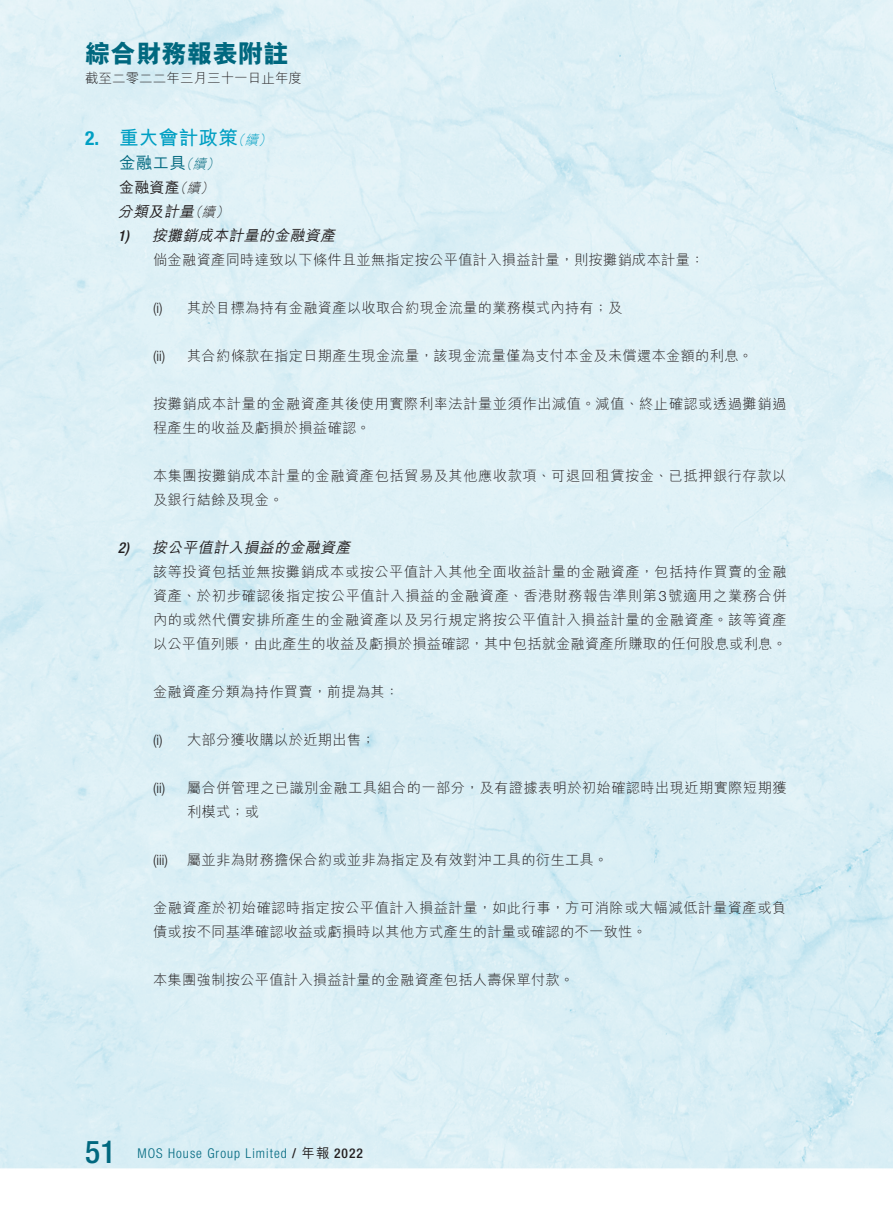
<style>
.page{position:relative;width:893px;height:1212px;background:#fff}
.page>*{position:absolute;margin:0;border:0;box-sizing:border-box;transform-origin:0 0}
.t1{font:500 condensed 31.5px "Helvetica Neue LT Std";color:#00687f}
.t2{font:800 25.5px "M Hei HK";color:#00687f}
._01_H1{font:700 19.5px "M Hei HK";letter-spacing:.02em;color:#009fc3}
._01_H1-2{font:700 condensed 19.5px "Helvetica Neue LT Std";color:#009fc3}
._02_H2{font:500 16.5px "M Hei HK";color:#00687f}
._04_H4{font:italic 500 15px "M Hei HK";color:#231f20}
._03_H3{font:500 15px "M Hei HK";color:#231f20}
._04_H4-2{font:italic 500 condensed 15px "Helvetica Neue LT Std";color:#231f20}
._00_txt{font:300 14.25px/24px "M Hei HK";letter-spacing:.02em;color:#231f20}
._00_txt-2{font:300 14.25px "Helvetica Neue LT Std";color:#231f20}
.t3{font:300 condensed 13.5px "Helvetica Neue LT Std";letter-spacing:.075em;color:#00687f}
.t4{font:300 13.5px "M Hei HK";letter-spacing:.005em;color:#231f20}
._01_H1-3{font:italic 300 13.5px "M Hei HK";color:#009fc3}
._02_H2-2{font:italic 300 13.5px "M Hei HK";color:#00687f}
._03_H3-2{font:italic 300 13.5px "M Hei HK";color:#231f20}
._04_H4-3{font:italic 300 13.5px "M Hei HK";color:#231f20}
.s1{font-family:"Helvetica Neue LT Std"}
.s2{font-weight:500;color:#231f20}
.s3{font-family:"M Hei HK";font-weight:500;font-stretch:normal;color:#231f20}
</style>
<div class="page">
<img style="left:0;top:0;width:893px;height:1169px">
<h2 class="t2" style="left:85px;top:41px;width:205px">綜合財務報表附註</h2>
<p class="t4" style="left:85px;top:71px;width:219px">截至二零二二年三月三十一日止年度</p>
<p class="_01_H1-2" style="left:85px;top:126px;width:16px">2.</p>
<p class="_01_H1" style="left:119px;top:124px;width:120px">重大會計政策</p>
<p class="_01_H1-3" style="left:245px;top:133px;width:18px">續</p>
<p class="_01_H1-3" style="left:231px;top:133px;width:18px">（</p>
<p class="_01_H1-3" style="left:258px;top:133px;width:18px">(</p>
<p class="_02_H2" style="left:119px;top:151px;width:68px">金融工具</p>
<p class="_02_H2-2" style="left:193px;top:157px;width:18px">續</p>
<p class="_02_H2-2" style="left:179px;top:157px;width:18px">（</p>
<p class="_02_H2-2" style="left:206px;top:157px;width:18px">(</p>
<p class="_03_H3" style="left:119px;top:177px;width:62px">金融資產</p>
<p class="_03_H3-2" style="left:187px;top:181px;width:18px">續</p>
<p class="_03_H3-2" style="left:173px;top:181px;width:18px">（</p>
<p class="_03_H3-2" style="left:200px;top:181px;width:18px">(</p>
<p class="_04_H4" style="left:118px;top:201px;width:82px">分類及計量</p>
<p class="_04_H4" style="left:152px;top:225px;width:189px">按攤銷成本計量的金融資產</p>
<p class="_04_H4-3" style="left:202px;top:205px;width:18px">續</p>
<p class="_04_H4-3" style="left:188px;top:205px;width:18px">（</p>
<p class="_04_H4-3" style="left:215px;top:205px;width:18px">(</p>
<p class="_04_H4-2" style="left:118px;top:227px;width:13px">)1</p>
<p class="_04_H4-2" style="left:118px;top:539px;width:13px">)2</p>
<p class="_00_txt" style="left:153px;top:248px;width:553px">倘金融資產同時達致以下條件且並無指定按公平值計入損益計量，則按攤銷成本計量：</p>
<p class="_00_txt" style="left:187px;top:296px;width:437px">其於目標為持有金融資產以收取合約現金流量的業務模式內持有；及</p>
<p class="_00_txt-2" style="left:153px;top:299px;width:11px">)i(</p>
<p class="_00_txt" style="left:187px;top:344px;width:567px">其合約條款在指定日期產生現金流量，該現金流量僅為支付本金及未償還本金額的利息。</p>
<p class="_00_txt-2" style="left:153px;top:347px;width:14px">)i i(</p>
<p class="_00_txt" style="left:153px;top:392px;width:635px">按攤銷成本計量的金融資產其後使用實際利率法計量並須作出減值。減值、終止確認或透過攤銷過程產生的收益及虧損於損益確認。</p>
<p class="_00_txt" style="left:153px;top:464px;width:635px">本集團按攤銷成本計量的金融資產包括貿易及其他應收款項、可退回租賃按金、已抵押銀行存款以及銀行結餘及現金。</p>
<p class="_04_H4" style="left:152px;top:537px;width:204px">按公平值計入損益的金融資產</p>
<p class="_00_txt" style="left:153px;top:560px;width:635px;text-align:justify">該等投資包括並無按攤銷成本或按公平值計入其他全面收益計量的金融資產，包括持作買賣的金融資產、於初步確認後指定按公平值計入損益的金融資產、香港財務報告準則第<span class="s1">3</span>號適用之業務合併內的或然代價安排所產生的金融資產以及另行規定將按公平值計入損益計量的金融資產。該等資產以公平值列賬，由此產生的收益及虧損於損益確認，其中包括就金融資產所賺取的任何股息或利息。</p>
<p class="_00_txt" style="left:153px;top:680px;width:247px">金融資產分類為持作買賣，前提為其：</p>
<p class="_00_txt" style="left:187px;top:728px;width:190px">大部分獲收購以於近期出售;</p>
<p class="_00_txt-2" style="left:153px;top:731px;width:11px">)i(</p>
<p class="_00_txt-2" style="left:153px;top:779px;width:14px">)i i(</p>
<p class="_00_txt" style="left:187px;top:776px;width:601px">屬合併管理之已識別金融工具組合的一部分，及有證據表明於初始確認時出現近期實際短期獲</p>
<p class="_00_txt" style="left:187px;top:800px;width:73px">利模式；或</p>
<p class="_00_txt" style="left:187px;top:848px;width:422px">屬並非為財務擔保合約或並非為指定及有效對沖工具的衍生工具。</p>
<p class="_00_txt-2" style="left:153px;top:851px;width:16px">( )iii</p>
<p class="_00_txt" style="left:153px;top:896px;width:635px">金融資產於初始確認時指定按公平值計入損益計量，如此行事，方可消除或大幅減低計量資產或負債或按不同基準確認收益或虧損時以其他方式產生的計量或確認的不一致性。</p>
<p class="_00_txt" style="left:153px;top:968px;width:422px">本集團強制按公平值計入損益計量的金融資產包括人壽保單付款。</p>
<h1 class="t1" style="left:85px;top:1133px;width:32px">51</h1>
<p class="t3" style="left:137px;top:1145px;width:227px">MOS House Group Limited <span class="s2">/</span> <span class="s3">年報</span> <span class="s2">2022</span></p>
</div>
